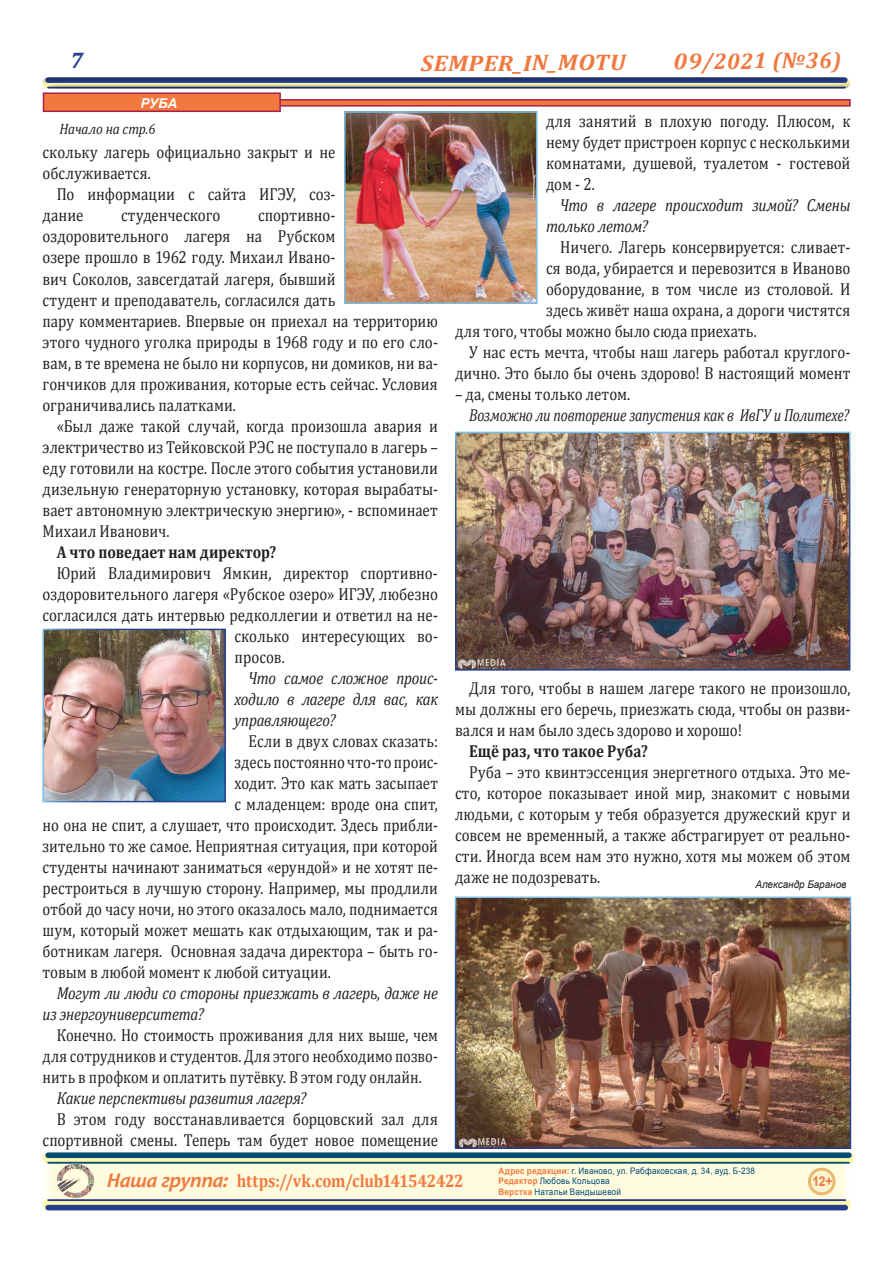
<style>
.page{position:relative;width:893px;height:1263px;background:#fff}
.page>*{position:absolute;margin:0;border:0;box-sizing:border-box;transform-origin:0 0}
.t1{font:italic 700 22.5px "Cambria";color:#f1793f;scale:1.09 1}
.t2{font:700 18px "Cambria";letter-spacing:-.015em;color:#f1793f;scale:.89 1}
.t3{font:17.4px/21px "Cambria";color:#231f20;text-align:justify;scale:.86 1}
.t4{font:17.4px "Cambria";color:#231f20;scale:.85 1}
.t5{font:italic 17.4px/21px "Cambria";letter-spacing:-.015em;color:#231f20;scale:.86 1}
.t6{font:17.4px/21px "Cambria";color:#231f20;text-align:justify;scale:.84 1}
.t7{font:italic 17.4px "Cambria";letter-spacing:-.015em;color:#231f20;scale:.8 1}
.t8{font:700 17.4px "Cambria";letter-spacing:.01em;color:#231f20;scale:.86 1}
.t9{font:italic 15px "Cambria";letter-spacing:-.01em;color:#231f20;scale:.89 1}
.t10{font:italic 700 13.5px "Arial";color:#fefbfc}
.t11{font:700 13.5px "Arial";color:#f1793f;scale:.9 1}
.t12{font:italic 10.5px "Arial";letter-spacing:-.005em;color:#231f20;scale:.95 1}
.t13{font:9px/10.5px "Arial";letter-spacing:.03em;color:#054c78;scale:.9 1}
.s1{font-family:"Candara";font-style:italic;font-size:21px}
.s2{font-weight:700;color:#f1793f}
</style>
<div class="page">
<div style="left:43px;top:1157px;width:807px;height:51px;background:#fffbde;border-radius:13px"></div>
<div style="left:809px;top:1169px;width:25px;height:25px;background:#f8f5ce;border-radius:50%"></div>
<div style="left:808px;top:1168px;width:28px;height:27px;border:3px solid #eab971;border-radius:50%"></div>
<div style="left:0;top:33px;width:893px;height:101px;background:#231f20;opacity:.5"></div>
<svg style="left:48px;top:1201px;width:797px;height:4px;background:#f1ecab"></svg>
<hr style="left:48px;top:1199px;width:797px;height:2px;background:#253f8e">
<div style="left:48px;top:1205px;width:797px;height:5px;background:#253f8e"></div>
<svg style="left:48px;top:1158px;width:801px;height:4px;background:#eeecaa"></svg>
<hr style="left:48px;top:1162px;width:801px;height:2px;background:#054c78">
<div style="left:48px;top:1152px;width:801px;height:6px;background:#054c78"></div>
<img style="left:57px;top:1160px;width:38px;height:38px">
<svg style="left:281px;top:99px;width:570px;height:8px;background:#d65e4e"></svg>
<div style="left:43px;top:92px;width:238px;height:20px;background:#f1793f;border:2px solid #a81f4a"></div>
<img style="left:457px;top:434px;width:391px;height:235px">
<img style="left:45px;top:632px;width:178px;height:167px">
<img style="left:458px;top:899px;width:390px;height:247px">
<img style="left:347px;top:114px;width:188px;height:187px">
<div style="left:344px;top:111px;width:194px;height:193px;border:2px solid #7abee3"></div>
<svg style="left:73px;top:52px;width:11px;height:16px"></svg>
<p class="t10" style="left:141px;top:94px;width:38px">РУБА</p>
<p class="t1" style="left:421px;top:49px;width:189px;rotate:-1deg">SEMPER_IN_MOTU</p>
<p class="t1" style="left:673px;top:46px;width:156px;rotate:-1deg">09/2021 (№36)</p>
<p class="t9" style="left:60px;top:118px;width:109px">Начало на стр.6</p>
<p class="t3" style="left:43px;top:142px;width:342px">скольку лагерь официально закрыт и не обслуживается.</p>
<p class="t3" style="left:43px;top:184px;width:342px;text-indent:14px">По информации с сайта ИГЭУ, соз&shy;дание</p>
<p class="t3" style="left:121px;top:205px;width:117px">студенческого</p>
<p class="t3" style="left:43px;top:205px;width:461px;text-align:left;text-indent:216px">спортивно&shy;оздоровительного лагеря на Рубском<br>озере прошло в 1962 году. Михаил Ивано-<br>вич Соколов, завсегдатай лагеря, бывший<br>студент и преподаватель, согласился дать<br>пару комментариев. Впервые он приехал на территорию этого чудного уголка природы в 1968 году и по его сло&shy;вам, в те времена не было ни корпусов, ни домиков, ни ва&shy;гончиков для проживания, которые есть сейчас. Условия ограничивались палатками.</p>
<p class="t3" style="left:43px;top:415px;width:461px;text-indent:14px">«Был даже такой случай, когда произошла авария и электричество из Тейковской РЭС не поступало в лагерь – еду готовили на костре. После этого события установили дизельную генераторную установку, которая вырабаты&shy;вает автономную электрическую энергию», - вспоминает Михаил Иванович.</p>
<p class="t8" style="left:57px;top:539px;width:257px">А что поведает нам директор?</p>
<p class="t3" style="left:57px;top:562px;width:445px">Юрий Владимирович Ямкин, директор спортивно-</p>
<p class="t3" style="left:43px;top:583px;width:461px">оздоровительного лагеря «Рубское озеро» ИГЭУ, любезно</p>
<p class="t3" style="left:43px;top:604px;width:461px">согласился дать интервью редколлегии и ответил на не-</p>
<p class="t3" style="left:234px;top:625px;width:238px">сколько интересующих во-</p>
<p class="t3" style="left:234px;top:646px;width:60px">просов.</p>
<p class="t5" style="left:234px;top:666px;width:238px;text-align:justify;text-indent:14px">Что самое сложное проис&shy;ходило в лагере для вас, как управляющего?</p>
<p class="t4" style="left:249px;top:730px;width:224px">Если в двух словах сказать:</p>
<p class="t4" style="left:234px;top:751px;width:241px">здесь постоянно что-то проис-</p>
<p class="t4" style="left:234px;top:772px;width:241px">ходит. Это как мать засыпает</p>
<p class="t4" style="left:234px;top:793px;width:241px">с младенцем: вроде она спит,</p>
<p class="t4" style="left:43px;top:814px;width:467px">но она не спит, а слушает, что происходит. Здесь прибли-</p>
<p class="t4" style="left:43px;top:835px;width:467px">зительно то же самое. Неприятная ситуация, при которой</p>
<p class="t4" style="left:43px;top:856px;width:467px">студенты начинают заниматься «ерундой» и не хотят пе-</p>
<p class="t4" style="left:43px;top:877px;width:467px">рестроиться в лучшую сторону. Например, мы продлили</p>
<p class="t4" style="left:43px;top:898px;width:467px">отбой до часу ночи, но этого оказалось мало, поднимается</p>
<p class="t4" style="left:43px;top:919px;width:467px">шум, который может мешать как отдыхающим, так и ра-</p>
<p class="t4" style="left:43px;top:940px;width:467px">ботникам лагеря. Основная задача директора – быть го-</p>
<p class="t3" style="left:43px;top:961px;width:337px">товым в любой момент к любой ситуации.</p>
<p class="t5" style="left:43px;top:981px;width:461px;text-indent:14px">Могут ли люди со стороны приезжать в лагерь, даже не из энергоуниверситета?</p>
<p class="t6" style="left:43px;top:1024px;width:472px;text-indent:14px">Конечно. Но стоимость проживания для них выше, чем для сотрудников и студентов. Для этого необходимо позво&shy;нить в профком и оплатить путёвку. В этом году онлайн.</p>
<p class="t5" style="left:57px;top:1086px;width:292px">Какие перспективы развития лагеря?</p>
<p class="t3" style="left:43px;top:1108px;width:461px;text-align:right">В этом году восстанавливается борцовский зал для спортивной смены. Теперь там будет новое помещение</p>
<p class="t3" style="left:546px;top:110px;width:355px">для занятий в плохую погоду. Плюсом, к нему будет пристроен корпус с несколькими комнатами, душевой, туалетом - гостевой дом - 2.</p>
<p class="t5" style="left:546px;top:194px;width:355px;text-indent:14px">Что в лагере происходит зимой? Смены только летом?</p>
<p class="t3" style="left:560px;top:236px;width:339px">Ничего. Лагерь консервируется: сливает-</p>
<p class="t3" style="left:546px;top:257px;width:355px">ся вода, убирается и перевозится в Иваново</p>
<p class="t3" style="left:546px;top:278px;width:355px">оборудование, в том числе из столовой. И</p>
<p class="t3" style="left:546px;top:299px;width:355px">здесь живёт наша охрана, а дороги чистятся</p>
<p class="t3" style="left:455px;top:320px;width:352px">для того, чтобы можно было сюда приехать.</p>
<p class="t3" style="left:469px;top:341px;width:445px">У нас есть мечта, чтобы наш лагерь работал круглого-</p>
<p class="t3" style="left:455px;top:362px;width:461px">дично. Это было бы очень здорово! В настоящий момент</p>
<p class="t3" style="left:455px;top:383px;width:205px">– да, смены только летом.</p>
<p class="t7" style="left:469px;top:403px;width:476px">Возможно ли повторение запустения как в ИвГУ и Политехе?</p>
<p class="t3" style="left:455px;top:677px;width:461px;text-indent:14px">Для того, чтобы в нашем лагере такого не произошло, мы должны его беречь, приезжать сюда, чтобы он разви&shy;вался и нам было здесь здорово и хорошо!</p>
<p class="t8" style="left:469px;top:739px;width:209px">Ещё раз, что такое Руба?</p>
<p class="t3" style="left:455px;top:761px;width:461px;text-indent:14px">Руба – это квинтэссенция энергетного отдыха. Это ме&shy;сто, которое показывает иной мир, знакомит с новыми людьми, с которым у тебя образуется дружеский круг и совсем не временный, а также абстрагирует от реально&shy;сти. Иногда всем нам это нужно, хотя мы можем об этом даже не подозревать.</p>
<p class="t12" style="left:755px;top:877px;width:97px">Александр Баранов</p>
<p class="t2" style="left:107px;top:1168px;width:403px"><span class="s1">Наша группа:</span> https://vk.com/club141542422</p>
<p class="t13" style="left:499px;top:1165px;width:286px"><span class="s2">Адрес редакции:</span> г. Иваново, ул. Рабфаковская, д. 34, ауд. Б-238<br><span class="s2">Редактор</span> Любовь Кольцова<br><span class="s2">Верстка</span> Натальи Вандышевой</p>
<p class="t11" style="left:812px;top:1172px;width:24px">12+</p>
</div>
